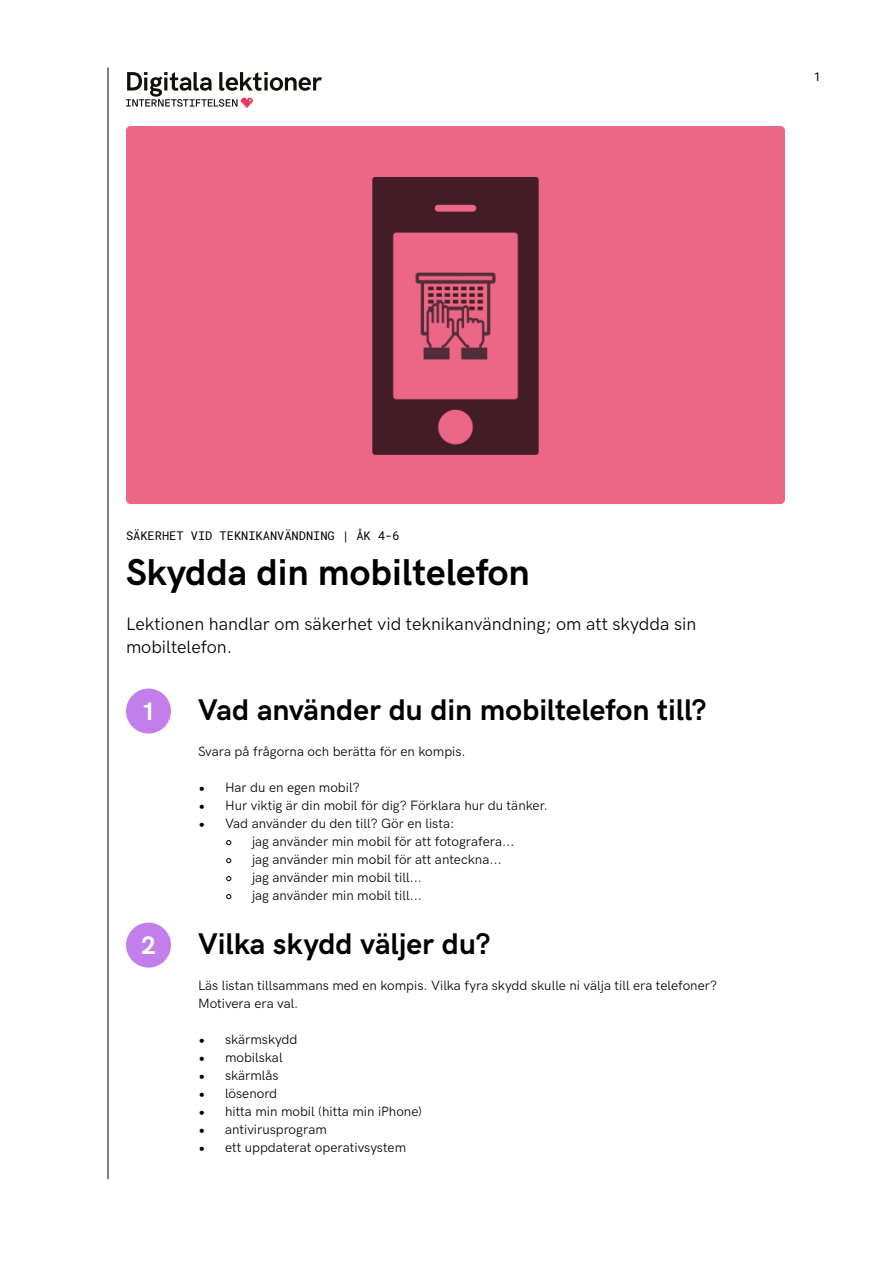
<style>
.page{position:relative;width:893px;height:1263px;background:#fff}
.page>*{position:absolute;margin:0;border:0;box-sizing:border-box;transform-origin:0 0}
.Rubrik_1{font:700 37.5px "HK Grotesk";color:#000}
.Rubrik_2{font:700 30px "HK Grotesk";letter-spacing:-.005em;color:#000}
.Nummer___Rubrik_2{font:700 25.5px "HK Grotesk";color:#fff}
.Ingress{font:18px/22.5px "HK Grotesk";color:#000}
.Punktlista{font:13.5px "HK Grotesk";color:#000}
.Punktilsta_2{font:13.5px "HK Grotesk";color:#000}
.Stycke_1{font:13.5px/18px "HK Grotesk";color:#000}
.Lektion{font:12px "Roboto Mono";color:#000}
.s1{font-size:18px}
</style>
<div class="page">
<hr style="left:108px;top:68px;width:1px;height:1111px;background:#000">
<svg style="left:126px;top:72px;width:196px;height:36px"></svg>
<img style="left:126px;top:126px;width:659px;height:378px">
<div style="left:126px;top:688px;width:45px;height:45px;background:#c27fec;border-radius:50%"></div>
<div style="left:126px;top:922px;width:45px;height:45px;background:#c27fec;border-radius:50%"></div>
<p class="Lektion" style="left:814px;top:68px;width:9px">1</p>
<p class="Lektion" style="left:126px;top:527px;width:275px">SÄKERHET VID TEKNIKANVÄNDNING | ÅK 4-6</p>
<h1 class="Rubrik_1" style="left:126px;top:544px;width:405px">Skydda din mobiltelefon</h1>
<p class="Ingress" style="left:126px;top:611px;width:572px">Lektionen handlar om säkerhet vid teknikanvändning; om att skydda sin mobiltelefon.</p>
<h2 class="Nummer___Rubrik_2" style="left:141px;top:692px;width:16px">1</h2>
<h2 class="Nummer___Rubrik_2" style="left:141px;top:926px;width:16px">2</h2>
<h2 class="Rubrik_2" style="left:198px;top:687px;width:510px">Vad använder du din mobiltelefon till?</h2>
<p class="Stycke_1" style="left:198px;top:741px;width:269px">Svara på frågorna och berätta för en kompis.</p>
<p class="Punktlista" style="left:198px;top:777px;width:163px"><span class="s1">•</span> Har du en egen mobil?</p>
<p class="Punktlista" style="left:198px;top:795px;width:351px"><span class="s1">•</span> Hur viktig är din mobil för dig? Förklara hur du tänker.</p>
<p class="Punktlista" style="left:198px;top:813px;width:258px"><span class="s1">•</span> Vad använder du den till? Gör en lista:</p>
<p class="Punktilsta_2" style="left:225px;top:831px;width:291px"><span class="s1">•</span> jag använder min mobil för att fotografera...</p>
<p class="Punktilsta_2" style="left:225px;top:849px;width:278px"><span class="s1">•</span> jag använder min mobil för att anteckna...</p>
<p class="Punktilsta_2" style="left:225px;top:867px;width:199px"><span class="s1">•</span> jag använder min mobil till...</p>
<p class="Punktilsta_2" style="left:225px;top:885px;width:199px"><span class="s1">•</span> jag använder min mobil till...</p>
<h2 class="Rubrik_2" style="left:198px;top:921px;width:294px">Vilka skydd väljer du?</h2>
<p class="Stycke_1" style="left:198px;top:975px;width:521px">Läs listan tillsammans med en kompis. Vilka fyra skydd skulle ni välja till era telefoner?<br>Motivera era val.</p>
<p class="Punktlista" style="left:198px;top:1029px;width:101px"><span class="s1">•</span> skärmskydd</p>
<p class="Punktlista" style="left:198px;top:1047px;width:86px"><span class="s1">•</span> mobilskal</p>
<p class="Punktlista" style="left:198px;top:1065px;width:82px"><span class="s1">•</span> skärmlås</p>
<p class="Punktlista" style="left:198px;top:1083px;width:81px"><span class="s1">•</span> lösenord</p>
<p class="Punktlista" style="left:198px;top:1101px;width:225px"><span class="s1">•</span> hitta min mobil (hitta min iPhone)</p>
<p class="Punktlista" style="left:198px;top:1119px;width:130px"><span class="s1">•</span> antivirusprogram</p>
<p class="Punktlista" style="left:198px;top:1137px;width:210px"><span class="s1">•</span> ett uppdaterat operativsystem</p>
</div>
